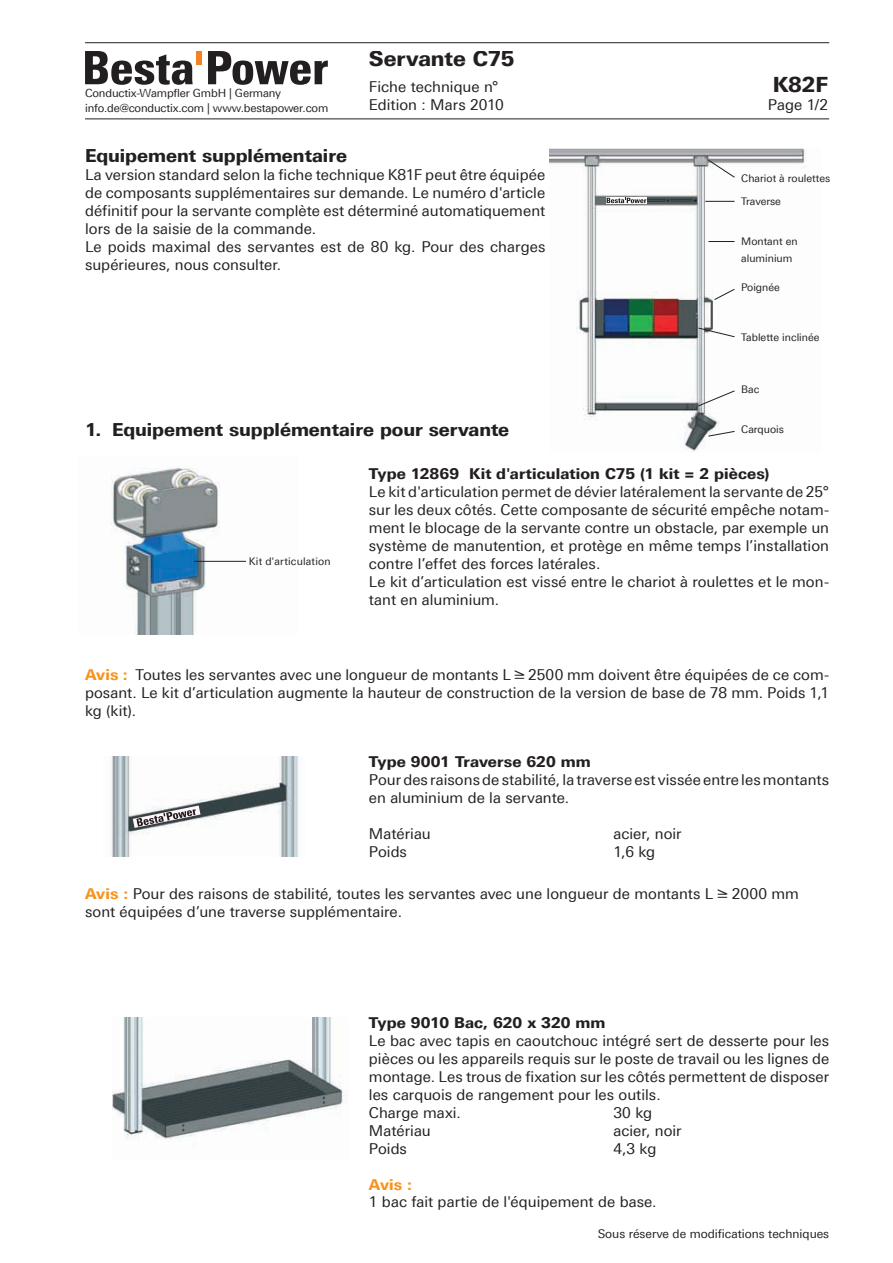
<style>
.page{position:relative;width:893px;height:1263px;background:#fff}
.page>*{position:absolute;margin:0;border:0;box-sizing:border-box;transform-origin:0 0}
.t1{font:800 21px "LT Univers Basic";letter-spacing:-.005em;color:#231f20}
.t2{font:800 18px "LT Univers Basic";letter-spacing:-.005em;color:#231f20}
.t3{font:15px/18px "LT Univers Basic";letter-spacing:.005em;color:#231f20}
.t4{font:12px "LT Univers Basic";color:#231f20}
.t5{font:11.25px/15px "LT Univers Basic";letter-spacing:-.015em;color:#231f20}
.t6{font:10.5px/16.5px "LT Univers Basic";color:#231f20}
.s1{font-family:"LT Univers 430 Basic Reg"}
.s2{font-weight:800}
.s3{font-weight:800;color:#f7931d}
</style>
<div class="page">
<hr style="left:85px;top:42px;width:744px;height:1px;background:#231f20">
<hr style="left:85px;top:119px;width:744px;height:1px;background:#231f20">
<svg style="left:85px;top:51px;width:108px;height:34px"></svg>
<svg style="left:208px;top:51px;width:119px;height:34px"></svg>
<div style="left:197px;top:51px;width:5px;height:13px;background:#f58220"></div>
<img style="left:111px;top:467px;width:135px;height:168px">
<img style="left:112px;top:1017px;width:236px;height:129px">
<img style="left:550px;top:149px;width:257px;height:302px">
<svg style="left:708px;top:160px;width:27px;height:18px"></svg>
<hr style="left:705px;top:201px;width:30px;height:1px;background:#231f20">
<svg style="left:708px;top:241px;width:27px;height:1px"></svg>
<svg style="left:714px;top:289px;width:21px;height:11px"></svg>
<svg style="left:698px;top:328px;width:37px;height:9px"></svg>
<svg style="left:698px;top:390px;width:37px;height:16px"></svg>
<svg style="left:708px;top:431px;width:27px;height:6px"></svg>
<svg style="left:606px;top:197px;width:41px;height:7px"></svg>
<svg style="left:607px;top:198px;width:39px;height:5px"></svg>
<hr style="left:194px;top:561px;width:52px;height:1px;background:#231f20">
<img style="left:111px;top:757px;width:188px;height:99px">
<svg style="left:133px;top:805px;width:67px;height:23px"></svg>
<p class="t1" style="left:369px;top:46px;width:147px">Servante C75</p>
<p class="t3" style="left:369px;top:77px;width:131px">Fiche technique n°</p>
<p class="t1" style="left:773px;top:71px;width:57px">K82F</p>
<p class="t3" style="left:369px;top:95px;width:136px">Edition : Mars 2010</p>
<p class="t3" style="left:768px;top:95px;width:62px">Page 1/2</p>
<p class="t5" style="left:85px;top:86px;width:245px">Conductix-Wampfler <span class="s1">GmbH</span> | Germany info.de@conductix.com | www.bestapower.com</p>
<p class="t2" style="left:85px;top:144px;width:264px">Equipement supplémentaire</p>
<p class="t3" style="left:85px;top:166px;width:462px">La version standard selon la fiche technique K81F peut être équipée de composants supplémentaires sur demande. Le numéro d'article définitif pour la servante complète est déterminé automatiquement lors de la saisie de la commande.<br>Le poids maximal des servantes est de 80 kg. Pour des charges supérieures, nous consulter.</p>
<p class="t6" style="left:741px;top:170px;width:91px">Chariot à roulettes</p>
<p class="t6" style="left:741px;top:193px;width:41px">Traverse</p>
<p class="t6" style="left:741px;top:233px;width:58px">Montant en aluminium</p>
<p class="t6" style="left:741px;top:279px;width:40px">Poignée</p>
<p class="t6" style="left:741px;top:329px;width:80px">Tablette inclinée</p>
<p class="t6" style="left:741px;top:381px;width:20px">Bac</p>
<p class="t6" style="left:741px;top:421px;width:44px">Carquois</p>
<p class="t2" style="left:85px;top:418px;width:426px">1. Equipement supplémentaire pour servante</p>
<p class="t3" style="left:369px;top:464px;width:462px"><span class="s2">Type 12869 Kit d'articulation C75 (1 kit = 2 pièces)<br></span>Le kit d'articulation permet de dévier latéralement la servante de 25° sur les deux côtés. Cette composante de sécurité empêche notam&shy;ment le blocage de la servante contre un obstacle, par exemple un système de manutention, et protège en même temps l’installation contre l’effet des forces latérales.<br>Le kit d’articulation est vissé entre le chariot à roulettes et le mon&shy;tant en aluminium.</p>
<p class="t6" style="left:249px;top:553px;width:83px">Kit d'articulation</p>
<p class="t3" style="left:85px;top:665px;width:746px;text-align:justify"><span class="s3">Avis :</span> Toutes les servantes avec une longueur de montants L 2500 mm doivent être équipées de ce com&shy;posant. Le kit d’articulation augmente la hauteur de construction de la version de base de 78 mm. Poids 1,1 kg (kit).</p>
<p class="t3" style="left:369px;top:753px;width:462px"><span class="s2">Type 9001 Traverse 620 mm<br></span>Pour des raisons de stabilité, la traverse est vissée entre les montants en aluminium de la servante.</p>
<p class="t3" style="left:369px;top:825px;width:63px">Matériau</p>
<p class="t3" style="left:613px;top:825px;width:70px">acier, noir</p>
<p class="t3" style="left:369px;top:843px;width:40px">Poids</p>
<p class="t3" style="left:613px;top:843px;width:43px">1,6 kg</p>
<p class="t3" style="left:85px;top:884px;width:715px"><span class="s3">Avis :</span> Pour des raisons de stabilité, toutes les servantes avec une longueur de montants L 2000 mm sont équipées d’une traverse supplémentaire.</p>
<p class="t3" style="left:369px;top:1014px;width:462px"><span class="s2">Type 9010 Bac, 620 x 320 mm<br></span>Le bac avec tapis en caoutchouc intégré sert de desserte pour les pièces ou les appareils requis sur le poste de travail ou les lignes de montage. Les trous de fixation sur les côtés permettent de disposer les carquois de rangement pour les outils.<br>Charge maxi.</p>
<p class="t3" style="left:613px;top:1104px;width:40px">30 kg</p>
<p class="t3" style="left:369px;top:1122px;width:63px">Matériau</p>
<p class="t3" style="left:613px;top:1122px;width:70px">acier, noir</p>
<p class="t3" style="left:369px;top:1140px;width:40px">Poids</p>
<p class="t3" style="left:613px;top:1140px;width:44px">4,3 kg</p>
<p class="t3" style="left:369px;top:1176px;width:289px;line-height:16.5px"><span class="s3">Avis :<br></span>1 bac fait partie de l'équipement de base.</p>
<p class="t4" style="left:598px;top:1226px;width:233px">Sous réserve de modifications techniques</p>
</div>
